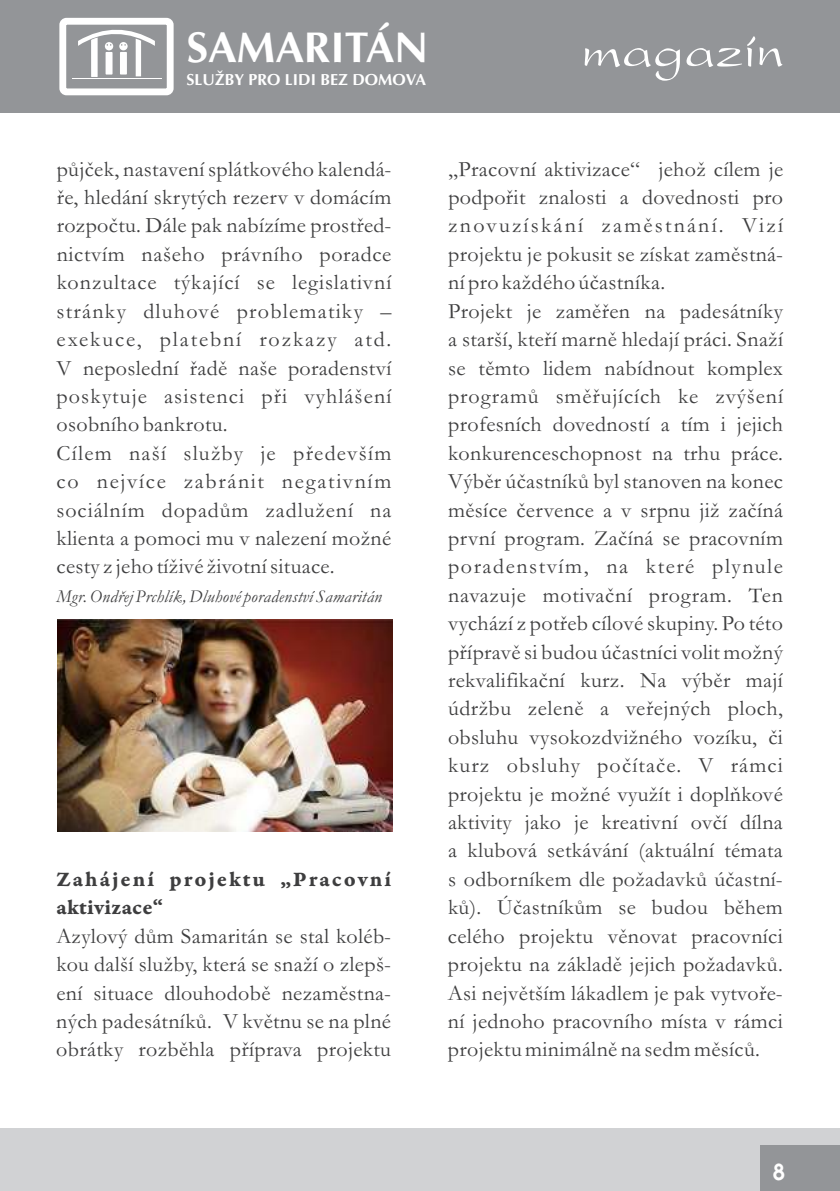
<style>
.page{position:relative;width:840px;height:1191px;background:#fff}
.page>*{position:absolute;margin:0;border:0;box-sizing:border-box;transform-origin:0 0}
.t1{font:56px "President";color:#fff}
.t2{font:700 43.2px "Ottawa";color:#fff}
.t3{font:22px/28.4px "Garamond";letter-spacing:.015em;color:#3e3e3f;text-align:justify}
.t4{font:22px "Garamond";letter-spacing:.04em;color:#3e3e3f}
.t5{font:22px "Garamond";letter-spacing:.055em;color:#3e3e3f}
.t6{font:22px "Garamond";letter-spacing:.045em;color:#3e3e3f}
.t7{font:22px "Garamond";letter-spacing:.05em;color:#3e3e3f}
.t8{font:22px "Garamond";letter-spacing:.1em;color:#3e3e3f}
.t9{font:22px "Garamond";letter-spacing:.085em;color:#3e3e3f}
.t10{font:22px "Garamond";letter-spacing:.075em;color:#3e3e3f}
.t11{font:22px "Garamond";letter-spacing:.07em;color:#3e3e3f}
.t12{font:22px "Garamond Premr Pro Bd Capt";letter-spacing:.08em;color:#3e3e3f}
.t13{font:22px "Garamond Premr Pro Bd Capt";letter-spacing:.01em;color:#3e3e3f}
.t14{font:700 22px "Avalon";color:#fff}
.t15{font:italic 18px "Garamond";letter-spacing:.015em;color:#3e3e3f}
.t16{font:700 16px "Ottawa";color:#fff}
</style>
<div class="page">
<div style="left:0;top:0;width:839px;height:113px;background:#939598"></div>
<div style="left:0;top:1128px;width:839px;height:63px;background:#d1d2d4"></div>
<div style="left:760px;top:1145px;width:79px;height:46px;background:#939598"></div>
<div style="left:59px;top:18px;width:114px;height:77px;border:7px solid #fff;border-radius:4px"></div>
<hr style="left:72px;top:78px;width:89px;height:1px;background:#fff">
<svg style="left:78px;top:29px;width:77px;height:48px"></svg>
<img style="left:57px;top:619px;width:335px;height:212px">
<h2 class="t2" style="left:186px;top:31px;width:243px">SAMARITÁN</h2>
<p class="t16" style="left:186px;top:74px;width:241px">SLUŽBY PRO LIDI BEZ DOMOVA</p>
<h1 class="t1" style="left:580px;top:26px;width:204px">magazín</h1>
<p class="t3" style="left:57px;top:157px;width:336px">půjček, nastavení splátkového kalendá-</p>
<p class="t3" style="left:448px;top:157px;width:336px">„Pracovní aktivizace“ jehož cílem je</p>
<p class="t3" style="left:57px;top:185px;width:336px">ře, hledání skrytých rezerv v domácím</p>
<p class="t3" style="left:448px;top:185px;width:336px">podpořit znalosti a dovednosti pro</p>
<p class="t3" style="left:57px;top:214px;width:336px">rozpočtu. Dále pak nabízíme prostřed-</p>
<p class="t8" style="left:448px;top:218px;width:336px">znovuzískání zaměstnání. Vizí</p>
<p class="t3" style="left:57px;top:242px;width:336px">nictvím našeho právního poradce</p>
<p class="t3" style="left:448px;top:242px;width:336px">projektu je pokusit se získat zaměstná-</p>
<p class="t6" style="left:57px;top:275px;width:336px">konzultace týkající se legislativní</p>
<p class="t3" style="left:448px;top:271px;width:218px">ní pro každého účastníka.</p>
<p class="t5" style="left:57px;top:303px;width:336px">stránky dluhové problematiky –</p>
<p class="t3" style="left:448px;top:299px;width:336px">Projekt je zaměřen na padesátníky</p>
<p class="t9" style="left:57px;top:332px;width:336px">exekuce, platební rozkazy atd.</p>
<p class="t3" style="left:448px;top:327px;width:336px">a starší, kteří marně hledají práci. Snaží</p>
<p class="t3" style="left:57px;top:356px;width:336px">V neposlední řadě naše poradenství</p>
<p class="t3" style="left:448px;top:356px;width:336px">se těmto lidem nabídnout komplex</p>
<p class="t7" style="left:57px;top:388px;width:336px">poskytuje asistenci při vyhlášení</p>
<p class="t4" style="left:448px;top:388px;width:336px">programů směřujících ke zvýšení</p>
<p class="t3" style="left:57px;top:413px;width:172px">osobního bankrotu.</p>
<p class="t3" style="left:448px;top:413px;width:336px">profesních dovedností a tím i jejich</p>
<p class="t5" style="left:57px;top:445px;width:336px">Cílem naší služby je především</p>
<p class="t3" style="left:448px;top:441px;width:336px">konkurenceschopnost na trhu práce.</p>
<p class="t10" style="left:57px;top:474px;width:336px">co nejvíce zabránit negativním</p>
<p class="t3" style="left:448px;top:469px;width:336px">Výběr účastníků byl stanoven na konec</p>
<p class="t4" style="left:56px;top:502px;width:336px">sociálním dopadům zadlužení na</p>
<p class="t3" style="left:448px;top:498px;width:336px">měsíce července a v srpnu již začíná</p>
<p class="t3" style="left:56px;top:526px;width:336px">klienta a pomoci mu v nalezení možné</p>
<p class="t3" style="left:448px;top:526px;width:336px">první program. Začíná se pracovním</p>
<p class="t3" style="left:56px;top:555px;width:279px">cesty z jeho tíživé životní situace.</p>
<p class="t11" style="left:448px;top:559px;width:336px">poradenstvím, na které plynule</p>
<p class="t15" style="left:56px;top:590px;width:327px">Mgr. Ondřej Prchlík, Dluhové poradenství Samaritán</p>
<p class="t3" style="left:448px;top:583px;width:336px">navazuje motivační program. Ten vychází z potřeb cílové skupiny. Po této přípravě si budou účastníci volit možný rekvalifikační kurz. Na výběr mají údržbu zeleně a veřejných ploch, obsluhu vysokozdvižného vozíku, či kurz obsluhy počítače. V rámci projektu je možné využít i doplňkové aktivity jako je kreativní ovčí dílna a klubová setkávání (aktuální témata</p>
<p class="t12" style="left:56px;top:870px;width:336px">Zahájení projektu „Pracovní</p>
<p class="t3" style="left:448px;top:867px;width:336px">s odborníkem dle požadavků účastní-</p>
<p class="t13" style="left:56px;top:898px;width:108px">aktivizace“</p>
<p class="t3" style="left:448px;top:895px;width:336px">ků). Účastníkům se budou během</p>
<p class="t3" style="left:56px;top:924px;width:336px">Azylový dům Samaritán se stal koléb-</p>
<p class="t3" style="left:447px;top:924px;width:336px">celého projektu věnovat pracovníci</p>
<p class="t3" style="left:56px;top:952px;width:336px">kou další služby, která se snaží o zlepš-</p>
<p class="t3" style="left:447px;top:952px;width:336px">projektu na základě jejich požadavků.</p>
<p class="t3" style="left:56px;top:981px;width:336px">ení situace dlouhodobě nezaměstna-</p>
<p class="t3" style="left:447px;top:981px;width:336px">Asi největším lákadlem je pak vytvoře-</p>
<p class="t3" style="left:56px;top:1009px;width:336px">ných padesátníků. V květnu se na plné</p>
<p class="t3" style="left:447px;top:1009px;width:336px">ní jednoho pracovního místa v rámci</p>
<p class="t3" style="left:56px;top:1037px;width:336px">obrátky rozběhla příprava projektu</p>
<p class="t3" style="left:447px;top:1037px;width:313px">projektu minimálně na sedm měsíců.</p>
<p class="t14" style="left:772px;top:1163px;width:14px">8</p>
</div>
